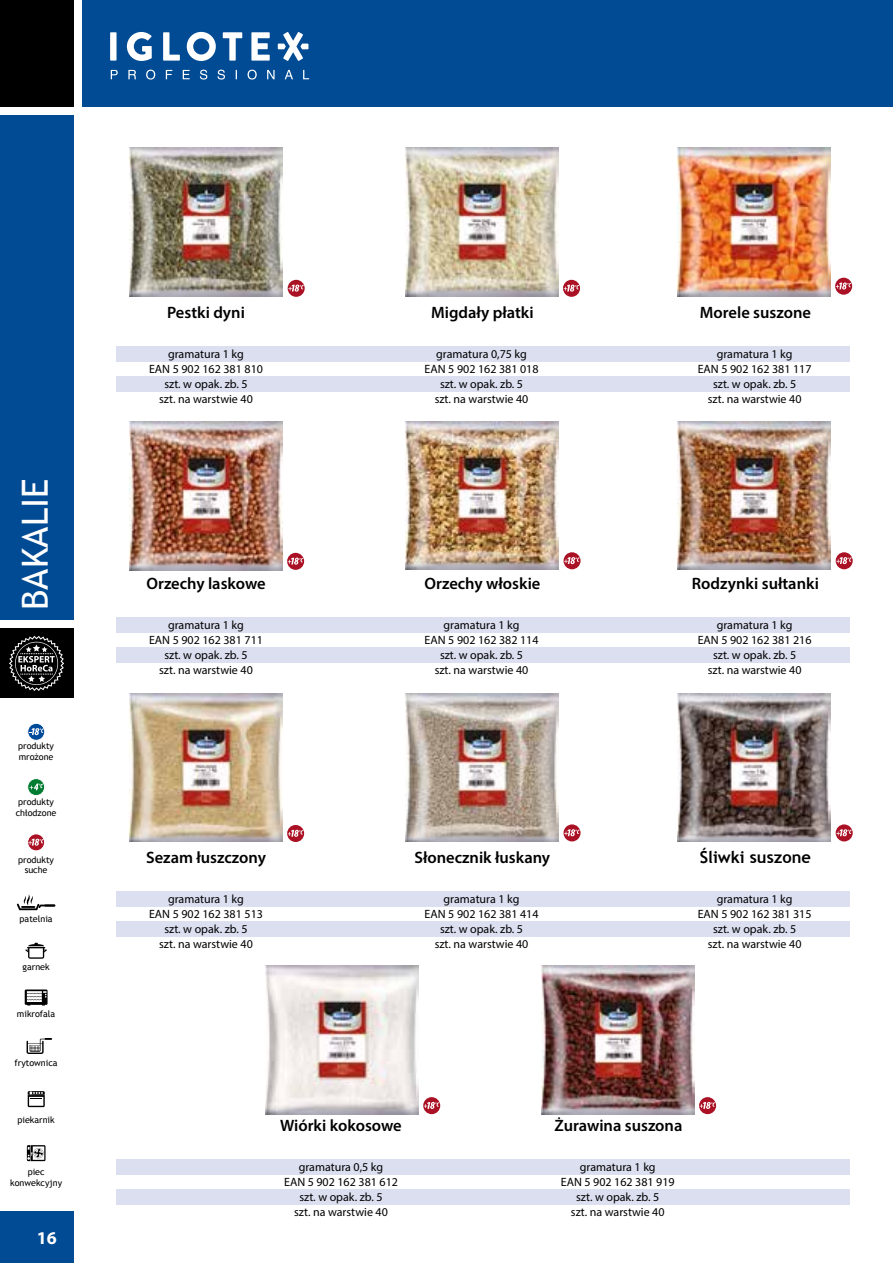
<style>
.page{position:relative;width:893px;height:1263px;background:#fff}
.page>*{position:absolute;margin:0;border:0;box-sizing:border-box;transform-origin:0 0}
.t1{font:36px "Trebuchet MS";color:#fff}
.t2{font:700 18px "Myriad Pro";color:#fff}
.t3{font:600 16.5px "Myriad Pro";color:#000}
.t4{font:700 16.5px "Trebuchet MS";color:#000}
.t5{font:12px/15px "Myriad Pro";color:#000;text-align:center}
.t6{font:9px/10.8px "Trebuchet MS";color:#000}
</style>
<div class="page">
<img style="left:129px;top:148px;width:153px;height:149px">
<img style="left:130px;top:421px;width:153px;height:149px">
<img style="left:129px;top:693px;width:153px;height:149px">
<img style="left:265px;top:965px;width:153px;height:149px">
<img style="left:542px;top:965px;width:153px;height:149px">
<img style="left:406px;top:693px;width:153px;height:149px">
<img style="left:678px;top:693px;width:153px;height:149px">
<img style="left:406px;top:421px;width:153px;height:149px">
<img style="left:678px;top:421px;width:153px;height:149px">
<img style="left:406px;top:148px;width:153px;height:149px">
<img style="left:678px;top:148px;width:153px;height:149px">
<svg style="left:288px;top:280px;width:17px;height:17px"></svg>
<svg style="left:288px;top:285px;width:16px;height:7px"></svg>
<div style="left:563px;top:280px;width:17px;height:17px;background:#aa1124;border-radius:50%"></div>
<svg style="left:564px;top:285px;width:15px;height:7px"></svg>
<svg style="left:835px;top:278px;width:17px;height:17px"></svg>
<svg style="left:836px;top:282px;width:15px;height:7px"></svg>
<div style="left:836px;top:552px;width:17px;height:17px;background:#aa1124;border-radius:50%"></div>
<svg style="left:836px;top:557px;width:16px;height:7px"></svg>
<svg style="left:836px;top:824px;width:17px;height:17px"></svg>
<svg style="left:836px;top:829px;width:16px;height:7px"></svg>
<div style="left:563px;top:552px;width:17px;height:17px;background:#aa1124;border-radius:50%"></div>
<svg style="left:564px;top:557px;width:16px;height:7px"></svg>
<svg style="left:563px;top:824px;width:17px;height:17px"></svg>
<svg style="left:564px;top:829px;width:16px;height:7px"></svg>
<div style="left:287px;top:553px;width:17px;height:17px;background:#aa1124;border-radius:50%"></div>
<svg style="left:288px;top:558px;width:15px;height:7px"></svg>
<div style="left:287px;top:825px;width:17px;height:17px;background:#aa1124;border-radius:50%"></div>
<svg style="left:288px;top:830px;width:15px;height:7px"></svg>
<div style="left:423px;top:1097px;width:17px;height:17px;background:#aa1124;border-radius:50%"></div>
<svg style="left:424px;top:1102px;width:15px;height:7px"></svg>
<div style="left:699px;top:1097px;width:17px;height:17px;background:#aa1124;border-radius:50%"></div>
<svg style="left:700px;top:1102px;width:15px;height:7px"></svg>
<div style="left:117px;top:346px;width:733px;height:15px;background:#dbdff0"></div>
<div style="left:117px;top:617px;width:733px;height:16px;background:#dbdff0"></div>
<div style="left:117px;top:891px;width:733px;height:16px;background:#dbdff0"></div>
<div style="left:117px;top:1159px;width:733px;height:15px;background:#dbdff0"></div>
<div style="left:117px;top:376px;width:733px;height:15px;background:#dbdff0"></div>
<div style="left:117px;top:647px;width:733px;height:15px;background:#dbdff0"></div>
<div style="left:117px;top:921px;width:733px;height:15px;background:#dbdff0"></div>
<div style="left:117px;top:1189px;width:733px;height:15px;background:#dbdff0"></div>
<div style="left:0;top:115px;width:74px;height:505px;background:#004b93"></div>
<div style="left:0;top:1212px;width:74px;height:51px;background:#004b93"></div>
<div style="left:0;top:0;width:74px;height:106px;background:#000"></div>
<div style="left:0;top:628px;width:74px;height:70px;background:#000"></div>
<div style="left:82px;top:0;width:811px;height:106px;background:#004b93"></div>
<svg style="left:9px;top:636px;width:55px;height:55px"></svg>
<svg style="left:28px;top:723px;width:17px;height:17px"></svg>
<div style="left:27px;top:723px;width:18px;height:18px;border:1px solid #fff;border-radius:50%"></div>
<svg style="left:29px;top:728px;width:15px;height:7px"></svg>
<svg style="left:28px;top:778px;width:17px;height:17px"></svg>
<div style="left:27px;top:778px;width:18px;height:18px;border:1px solid #fff;border-radius:50%"></div>
<svg style="left:30px;top:783px;width:13px;height:7px"></svg>
<svg style="left:28px;top:834px;width:17px;height:17px"></svg>
<div style="left:27px;top:833px;width:18px;height:18px;border:1px solid #fff;border-radius:50%"></div>
<svg style="left:28px;top:839px;width:16px;height:7px"></svg>
<svg style="left:25px;top:989px;width:23px;height:16px"></svg>
<svg style="left:27px;top:1038px;width:25px;height:16px"></svg>
<svg style="left:28px;top:1091px;width:17px;height:16px"></svg>
<svg style="left:27px;top:1145px;width:19px;height:16px"></svg>
<svg style="left:17px;top:894px;width:38px;height:16px"></svg>
<svg style="left:25px;top:943px;width:22px;height:16px"></svg>
<svg style="left:110px;top:32px;width:198px;height:29px"></svg>
<svg style="left:111px;top:70px;width:7px;height:9px"></svg>
<svg style="left:128px;top:70px;width:8px;height:9px"></svg>
<svg style="left:146px;top:70px;width:9px;height:10px"></svg>
<svg style="left:166px;top:70px;width:6px;height:9px"></svg>
<svg style="left:183px;top:70px;width:7px;height:9px"></svg>
<svg style="left:200px;top:70px;width:7px;height:10px"></svg>
<svg style="left:217px;top:70px;width:8px;height:10px"></svg>
<svg style="left:248px;top:70px;width:9px;height:10px"></svg>
<svg style="left:267px;top:70px;width:8px;height:9px"></svg>
<svg style="left:285px;top:70px;width:8px;height:9px"></svg>
<svg style="left:303px;top:70px;width:6px;height:9px"></svg>
<h1 class="t1" style="left:14px;top:610px;width:133px;rotate:-90deg">BAKALIE</h1>
<p class="t6" style="left:18px;top:740px;width:37px">produkty mrożone</p>
<p class="t6" style="left:16px;top:796px;width:42px">produkty chłodzone</p>
<p class="t6" style="left:18px;top:854px;width:37px;text-align:center">produkty suche</p>
<p class="t6" style="left:20px;top:914px;width:35px">patelnia</p>
<p class="t6" style="left:23px;top:961px;width:29px">garnek</p>
<p class="t6" style="left:17px;top:1008px;width:40px">mikrofala</p>
<p class="t6" style="left:15px;top:1057px;width:45px">frytownica</p>
<p class="t6" style="left:18px;top:1114px;width:39px">piekarnik</p>
<p class="t6" style="left:10px;top:1166px;width:53px;text-align:center">piec konwekcyjny</p>
<h2 class="t2" style="left:37px;top:1226px;width:21px">16</h2>
<h3 class="t3" style="left:167px;top:302px;width:79px">Pestki dyni</h3>
<p class="t5" style="left:149px;top:346px;width:115px">gramatura 1 kg<br>EAN 5 902 162 381 810 szt. w opak. zb. 5<br>szt. na warstwie 40</p>
<h3 class="t3" style="left:431px;top:302px;width:104px">Migdały płatki</h3>
<p class="t5" style="left:425px;top:346px;width:115px">gramatura 0,75 kg<br>EAN 5 902 162 381 018 szt. w opak. zb. 5<br>szt. na warstwie 40</p>
<h3 class="t3" style="left:700px;top:302px;width:113px">Morele suszone</h3>
<p class="t5" style="left:698px;top:346px;width:115px">gramatura 1 kg<br>EAN 5 902 162 381 117 szt. w opak. zb. 5<br>szt. na warstwie 40</p>
<h3 class="t3" style="left:146px;top:573px;width:121px">Orzechy laskowe</h3>
<p class="t5" style="left:149px;top:617px;width:115px">gramatura 1 kg<br>EAN 5 902 162 381 711 szt. w opak. zb. 5<br>szt. na warstwie 40</p>
<h3 class="t3" style="left:424px;top:573px;width:118px">Orzechy włoskie</h3>
<p class="t5" style="left:425px;top:617px;width:115px">gramatura 1 kg<br>EAN 5 902 162 382 114 szt. w opak. zb. 5<br>szt. na warstwie 40</p>
<h3 class="t3" style="left:692px;top:573px;width:129px">Rodzynki sułtanki</h3>
<p class="t5" style="left:698px;top:617px;width:115px">gramatura 1 kg<br>EAN 5 902 162 381 216 szt. w opak. zb. 5<br>szt. na warstwie 40</p>
<h3 class="t3" style="left:146px;top:847px;width:121px">Sezam łuszczony</h3>
<p class="t5" style="left:149px;top:891px;width:115px">gramatura 1 kg<br>EAN 5 902 162 381 513 szt. w opak. zb. 5<br>szt. na warstwie 40</p>
<h3 class="t3" style="left:415px;top:847px;width:137px">Słonecznik łuskany</h3>
<p class="t5" style="left:425px;top:891px;width:115px">gramatura 1 kg<br>EAN 5 902 162 381 414 szt. w opak. zb. 5<br>szt. na warstwie 40</p>
<h3 class="t4" style="left:700px;top:846px;width:113px">Śliwki suszone</h3>
<p class="t5" style="left:698px;top:891px;width:115px">gramatura 1 kg<br>EAN 5 902 162 381 315 szt. w opak. zb. 5<br>szt. na warstwie 40</p>
<h3 class="t3" style="left:280px;top:1115px;width:123px">Wiórki kokosowe</h3>
<p class="t5" style="left:284px;top:1159px;width:115px">gramatura 0,5 kg<br>EAN 5 902 162 381 612 szt. w opak. zb. 5<br>szt. na warstwie 40</p>
<h3 class="t3" style="left:554px;top:1115px;width:129px">Żurawina suszona</h3>
<p class="t5" style="left:561px;top:1159px;width:115px">gramatura 1 kg<br>EAN 5 902 162 381 919 szt. w opak. zb. 5<br>szt. na warstwie 40</p>
</div>
